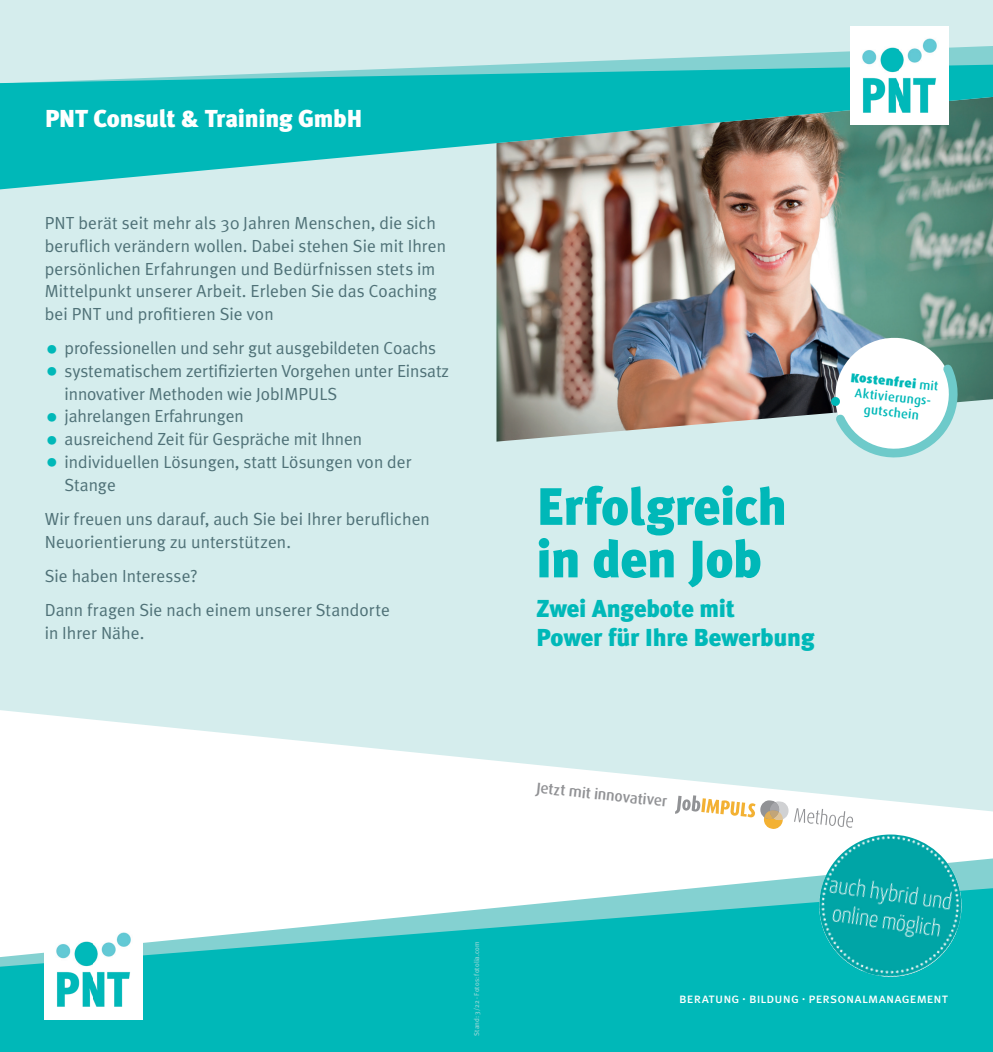
<style>
.page{position:relative;width:993px;height:1052px;background:#fff}
.page>*{position:absolute;margin:0;border:0;box-sizing:border-box;transform-origin:0 0}
.t1{font:900 52.5px/52.5px "Meta Plus";letter-spacing:-.015em;color:#00b8b8}
.t2{font:900 24.5px/29.4px "Meta Plus";letter-spacing:-.01em;color:#00b8b8}
.t3{font:900 24.5px "Meta Plus";letter-spacing:-.015em;color:#fff}
.t4{font:17.5px/22.8px "Meta Plus Normal";color:#4f7177}
.t5{font:500 15.22px "Dax";color:#919295}
.t6{font:14px "Meta Plus Book Caps";letter-spacing:.01em;color:#fff}
.t7{font:500 12.78px/15.2px "Dax";color:#00b8b8;text-align:center}
.t8{font:7px "Meta Plus";letter-spacing:.01em;color:#9ad7d8}
.s1{font-size:24.5px;color:#00b8b8}
.s2{font-weight:900}
</style>
<div class="page">
<div style="left:0;top:0;width:992px;height:1052px;background:#d5eded"></div>
<img style="left:496px;top:189px;width:496px;height:252px">
<svg style="left:493px;top:46px;width:499px;height:19px"></svg>
<svg style="left:0;top:710px;width:992px;height:148px;fill:#fff"></svg>
<svg style="left:0;top:65px;width:992px;height:124px;background:#47b3af"></svg>
<div style="left:850px;top:26px;width:97px;height:98px;background:#fff"></div>
<img style="left:849px;top:27px;width:99px;height:96px">
<div style="left:0;top:858px;width:992px;height:30px;background:#fff"></div>
<svg style="left:0;top:888px;width:992px;height:164px;background:#37c6c6"></svg>
<div style="left:45px;top:921px;width:98px;height:98px;background:#fff"></div>
<img style="left:56px;top:932px;width:75px;height:75px">
<svg style="left:828px;top:335px;width:133px;height:123px;background:#cfe2e3"></svg>
<svg style="left:533px;top:776px;width:435px;height:208px;background:#9fe1e0"></svg>
<img style="left:811px;top:834px;width:150px;height:142px">
<h2 class="t3" style="left:45px;top:104px;width:319px">PNT Consult &amp; Training GmbH</h2>
<p class="t4" style="left:45px;top:211px;width:402px">PNT berät seit mehr als 30 Jahren Menschen, die sich beruflich verändern wollen. Dabei stehen Sie mit Ihren persönlichen Erfahrungen und Bedürfnissen stets im Mittelpunkt unserer Arbeit. Erleben Sie das Coaching bei PNT und profitieren Sie von</p>
<p class="t4" style="left:46px;top:336px;width:391px"><span class="s1">•</span> professionellen und sehr gut ausgebildeten Coachs</p>
<p class="t4" style="left:64px;top:359px;width:386px;text-indent:-19px"><span class="s1">•</span> systematischem zertifizierten Vorgehen unter Einsatz innovativer Methoden wie JobIMPULS</p>
<p class="t4" style="left:46px;top:405px;width:199px"><span class="s1">•</span> jahrelangen Erfahrungen</p>
<p class="t4" style="left:46px;top:427px;width:318px"><span class="s1">•</span> ausreichend Zeit für Gespräche mit Ihnen</p>
<p class="t4" style="left:64px;top:450px;width:348px;text-indent:-19px"><span class="s1">•</span> individuellen Lösungen, statt Lösungen von der<br>Stange</p>
<p class="t4" style="left:45px;top:507px;width:386px">Wir freuen uns darauf, auch Sie bei Ihrer beruflichen<br>Neuorientierung zu unterstützen.</p>
<p class="t4" style="left:45px;top:558px;width:346px;line-height:34.1px">Sie haben Interesse?<br>Dann fragen Sie nach einem unserer Standorte</p>
<p class="t4" style="left:45px;top:621px;width:101px">in Ihrer Nähe.</p>
<p class="t8" style="left:472px;top:1036px;width:96px;rotate:-90deg">Stand: 3/22 · Fotos: fotolia.com</p>
<h1 class="t1" style="left:536px;top:480px;width:252px">Erfolgreich in den Job</h1>
<h2 class="t2" style="left:536px;top:593px;width:280px">Zwei Angebote mit<br>Power für Ihre Bewerbung</h2>
<p class="t7" style="left:851px;top:370px;width:89px;rotate:6deg"><span class="s2">Kostenfrei</span> mit<br>Aktivierungs&shy;gutschein</p>
<p class="t5" style="left:537px;top:779px;width:133px;rotate:6deg">Jetzt mit innovativer</p>
<p class="t6" style="left:679px;top:989px;width:270px">beratung · bildung · personalmanagement</p>
</div>
